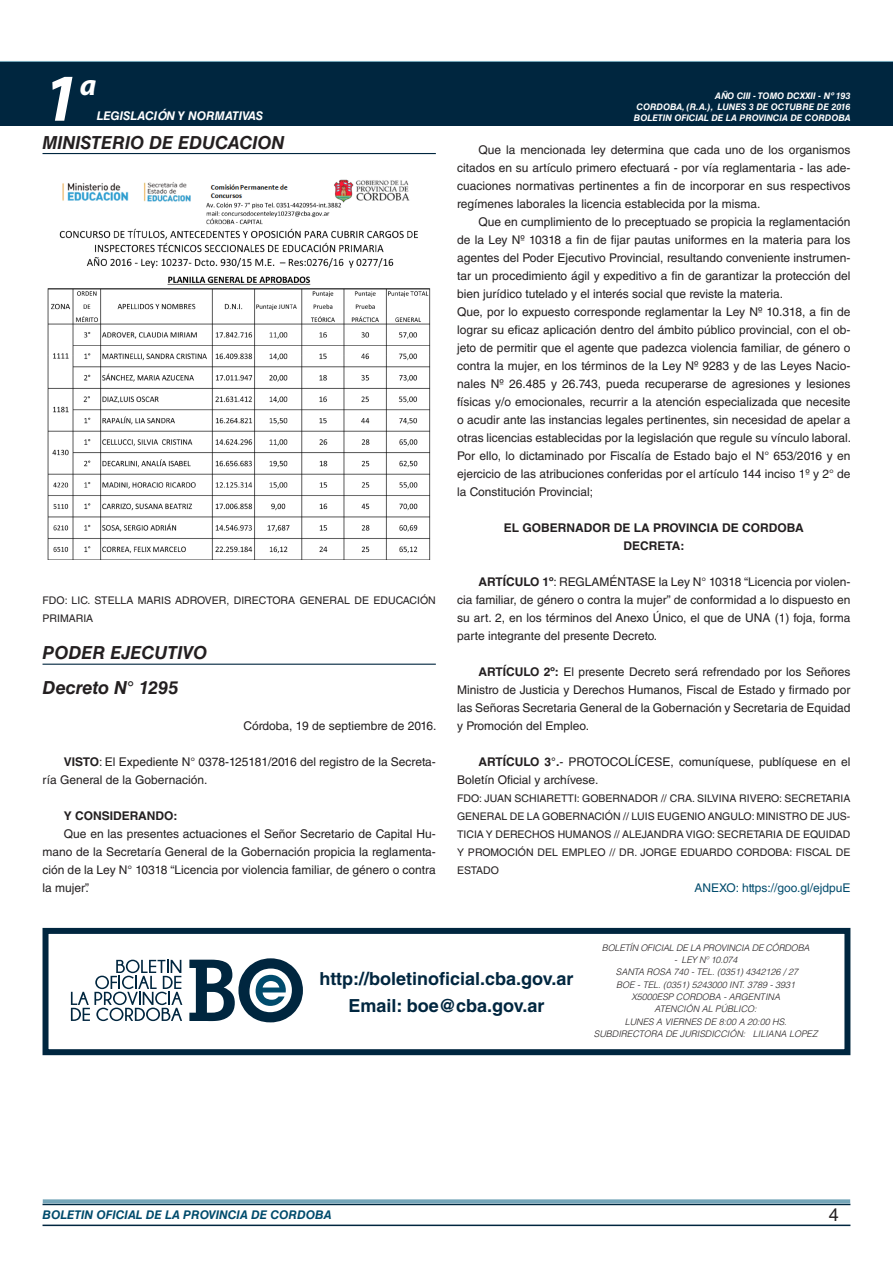
<style>
.page{position:relative;width:893px;height:1263px;background:#fff}
.page>*{position:absolute;margin:0;border:0;box-sizing:border-box;transform-origin:0 0}
.t1{font:italic 700 67.5px "Myriad Pro";color:#fff}
.t2{font:italic 700 30px "Myriad Pro";color:#fff}
.RESUELVE{font:700 18px "Helvetica LT Std";color:#00263f}
.NOMBRE_DE_MINISTERIO{font:italic 700 18px "Helvetica LT Std";color:#231f20}
.DOC__N{font:italic 700 18px "Helvetica LT Std";color:#231f20}
.t3{font:18px "Helvetica LT Std";color:#231f20}
.TEXTO_BASE{font:12px/18px "Helvetica LT Std";color:#231f20;text-align:justify}
.TEXTO_BASE-2{font:700 12px "Helvetica LT Std";color:#231f20}
.t4{font:italic 700 12px "Helvetica LT Std";color:#004b6c}
.ANEXO{font:12px "Helvetica LT Std";color:#004b6c}
.t5{font:italic 700 12px "Helvetica LT Std";color:#fff}
.FIRMA{font:10.5px/18px "Helvetica LT Std";color:#231f20}
.TEXTO_REMATE_HOJA_FI{font:italic 300 9px "Helvetica LT Std";color:#231f20}
.t6{font:italic 700 9px/10.8px "Helvetica LT Std";color:#fff;text-align:right}
.TEXTO_REMATE_HOJA_FI-2{font:italic 300 9px "Helvetica LT Std";letter-spacing:-.02em;color:#231f20}
.s1{font-weight:700}
</style>
<div class="page">
<div style="left:0;top:61px;width:893px;height:6px;background:#73a5b8"></div>
<div style="left:0;top:62px;width:893px;height:64px;background:#00263f"></div>
<hr style="left:43px;top:1224px;width:807px;height:2px;background:#00263f">
<div style="left:42px;top:1198px;width:809px;height:8px;background:#fff;opacity:.75"></div>
<hr style="left:43px;top:153px;width:393px;height:1px;background:#00263f">
<hr style="left:43px;top:664px;width:393px;height:1px;background:#00263f">
<img style="left:47px;top:179px;width:384px;height:380px">
<div style="left:43px;top:928px;width:807px;height:127px;border:6px solid #00263f"></div>
<svg style="left:189px;top:958px;width:114px;height:64px"></svg>
<svg style="left:71px;top:960px;width:111px;height:61px"></svg>
<h1 class="t1" style="left:43px;top:54px;width:38px">1</h1>
<h2 class="t2" style="left:80px;top:66px;width:18px">a</h2>
<p class="t5" style="left:97px;top:109px;width:168px">LEGISLACIÓN Y NORMATIVAS</p>
<p class="NOMBRE_DE_MINISTERIO" style="left:43px;top:131px;width:243px">MINISTERIO DE EDUCACION</p>
<p class="FIRMA" style="left:43px;top:591px;width:395px">FDO: LIC. STELLA MARIS ADROVER, DIRECTORA GENERAL DE EDUCACIÓN<br>PRIMARIA</p>
<p class="NOMBRE_DE_MINISTERIO" style="left:43px;top:642px;width:166px">PODER EJECUTIVO</p>
<p class="DOC__N" style="left:43px;top:676px;width:137px">Decreto N° 1295</p>
<p class="TEXTO_BASE" style="left:244px;top:717px;width:194px">Córdoba, 19 de septiembre de 2016.</p>
<p class="TEXTO_BASE" style="left:43px;top:753px;width:395px;text-indent:21px"><span class="s1">VISTO</span>: El Expediente N° 0378-125181/2016 del registro de la Secreta&shy;ría General de la Gobernación.</p>
<p class="TEXTO_BASE-2" style="left:64px;top:808px;width:115px">Y CONSIDERANDO:</p>
<p class="TEXTO_BASE" style="left:43px;top:825px;width:395px;text-indent:21px">Que en las presentes actuaciones el Señor Secretario de Capital Hu&shy;mano de la Secretaría General de la Gobernación propicia la reglamenta&shy;ción de la Ley N° 10318 “Licencia por violencia familiar, de género o contra la mujer”.</p>
<p class="t6" style="left:634px;top:91px;width:218px">AÑO CIII - TOMO DCXXII - Nº 193<br>CORDOBA, (R.A.), LUNES 3 DE OCTUBRE DE 2016<br>BOLETIN OFICIAL DE LA PROVINCIA DE CORDOBA</p>
<p class="TEXTO_BASE" style="left:457px;top:141px;width:395px;text-indent:21px">Que la mencionada ley determina que cada uno de los organismos citados en su artículo primero efectuará - por vía reglamentaria - las ade&shy;cuaciones normativas pertinentes a fin de incorporar en sus respectivos regímenes laborales la licencia establecida por la misma.</p>
<p class="TEXTO_BASE" style="left:457px;top:213px;width:395px;text-indent:21px">Que en cumplimiento de lo preceptuado se propicia la reglamentación de la Ley Nº 10318 a fin de fijar pautas uniformes en la materia para los agentes del Poder Ejecutivo Provincial, resultando conveniente instrumen&shy;tar un procedimiento ágil y expeditivo a fin de garantizar la protección del bien jurídico tutelado y el interés social que reviste la materia.</p>
<p class="TEXTO_BASE" style="left:457px;top:303px;width:396px">Que, por lo expuesto corresponde reglamentar la Ley Nº 10.318, a fin de lograr su eficaz aplicación dentro del ámbito público provincial, con el ob&shy;jeto de permitir que el agente que padezca violencia familiar, de género o contra la mujer, en los términos de la Ley Nº 9283 y de las Leyes Nacio&shy;nales Nº 26.485 y 26.743, pueda recuperarse de agresiones y lesiones físicas y/o emocionales, recurrir a la atención especializada que necesite o acudir ante las instancias legales pertinentes, sin necesidad de apelar a otras licencias establecidas por la legislación que regule su vínculo laboral.</p>
<p class="TEXTO_BASE" style="left:457px;top:447px;width:395px">Por ello, lo dictaminado por Fiscalía de Estado bajo el N° 653/2016 y en ejercicio de las atribuciones conferidas por el artículo 144 inciso 1º y 2° de la Constitución Provincial;</p>
<p class="TEXTO_BASE-2" style="left:504px;top:520px;width:302px">EL GOBERNADOR DE LA PROVINCIA DE CORDOBA</p>
<p class="TEXTO_BASE-2" style="left:624px;top:538px;width:62px">DECRETA:</p>
<p class="TEXTO_BASE" style="left:457px;top:573px;width:395px;text-indent:21px"><span class="s1">ARTÍCULO 1º</span>: REGLAMÉNTASE la Ley N° 10318 “Licencia por violen&shy;cia familiar, de género o contra la mujer” de conformidad a lo dispuesto en su art. 2, en los términos del Anexo Único, el que de UNA (1) foja, forma parte integrante del presente Decreto.</p>
<p class="TEXTO_BASE" style="left:457px;top:663px;width:395px;text-indent:21px"><span class="s1">ARTÍCULO 2º:</span> El presente Decreto será refrendado por los Señores Ministro de Justicia y Derechos Humanos, Fiscal de Estado y firmado por las Señoras Secretaria General de la Gobernación y Secretaria de Equidad y Promoción del Empleo.</p>
<p class="TEXTO_BASE" style="left:457px;top:753px;width:395px;text-indent:21px"><span class="s1">ARTÍCULO 3°.</span>- PROTOCOLÍCESE, comuníquese, publíquese en el<br>Boletín Oficial y archívese.</p>
<p class="FIRMA" style="left:457px;top:789px;width:395px;text-align:justify">FDO: JUAN SCHIARETTI: GOBERNADOR // CRA. SILVINA RIVERO: SECRETARIA GENERAL DE LA GOBERNACIÓN // LUIS EUGENIO ANGULO: MINISTRO DE JUS-TICIA Y DERECHOS HUMANOS // ALEJANDRA VIGO: SECRETARIA DE EQUIDAD Y PROMOCIÓN DEL EMPLEO // DR. JORGE EDUARDO CORDOBA: FISCAL DE ESTADO</p>
<p class="ANEXO" style="left:695px;top:881px;width:157px">ANEXO: https://goo.gl/ejdpuE</p>
<p class="RESUELVE" style="left:320px;top:967px;width:255px">http://boletinoficial.cba.gov.ar</p>
<p class="RESUELVE" style="left:348px;top:994px;width:198px">Email: boe@cba.gov.ar</p>
<p class="TEXTO_REMATE_HOJA_FI-2" style="left:602px;top:942px;width:209px">BOLETÍN OFICIAL DE LA PROVINCIA DE CÓRDOBA</p>
<p class="TEXTO_REMATE_HOJA_FI-2" style="left:674px;top:954px;width:65px">- LEY Nº 10.074</p>
<p class="TEXTO_REMATE_HOJA_FI" style="left:616px;top:966px;width:184px">SANTA ROSA 740 - TEL. (0351) 4342126 / 27</p>
<p class="TEXTO_REMATE_HOJA_FI" style="left:616px;top:979px;width:181px">BOE - TEL. (0351) 5243000 INT. 3789 - 3931</p>
<p class="TEXTO_REMATE_HOJA_FI" style="left:631px;top:991px;width:150px">X5000ESP CORDOBA - ARGENTINA</p>
<p class="TEXTO_REMATE_HOJA_FI" style="left:655px;top:1003px;width:104px">ATENCIÓN AL PÚBLICO:</p>
<p class="TEXTO_REMATE_HOJA_FI" style="left:625px;top:1016px;width:164px">LUNES A VIERNES DE 8:00 A 20:00 HS.</p>
<p class="TEXTO_REMATE_HOJA_FI" style="left:594px;top:1028px;width:225px">SUBDIRECTORA DE JURISDICCIÓN: LILIANA LOPEZ</p>
<p class="t4" style="left:43px;top:1208px;width:290px">BOLETIN OFICIAL DE LA PROVINCIA DE CORDOBA</p>
<h3 class="t3" style="left:829px;top:1204px;width:12px">4</h3>
</div>
